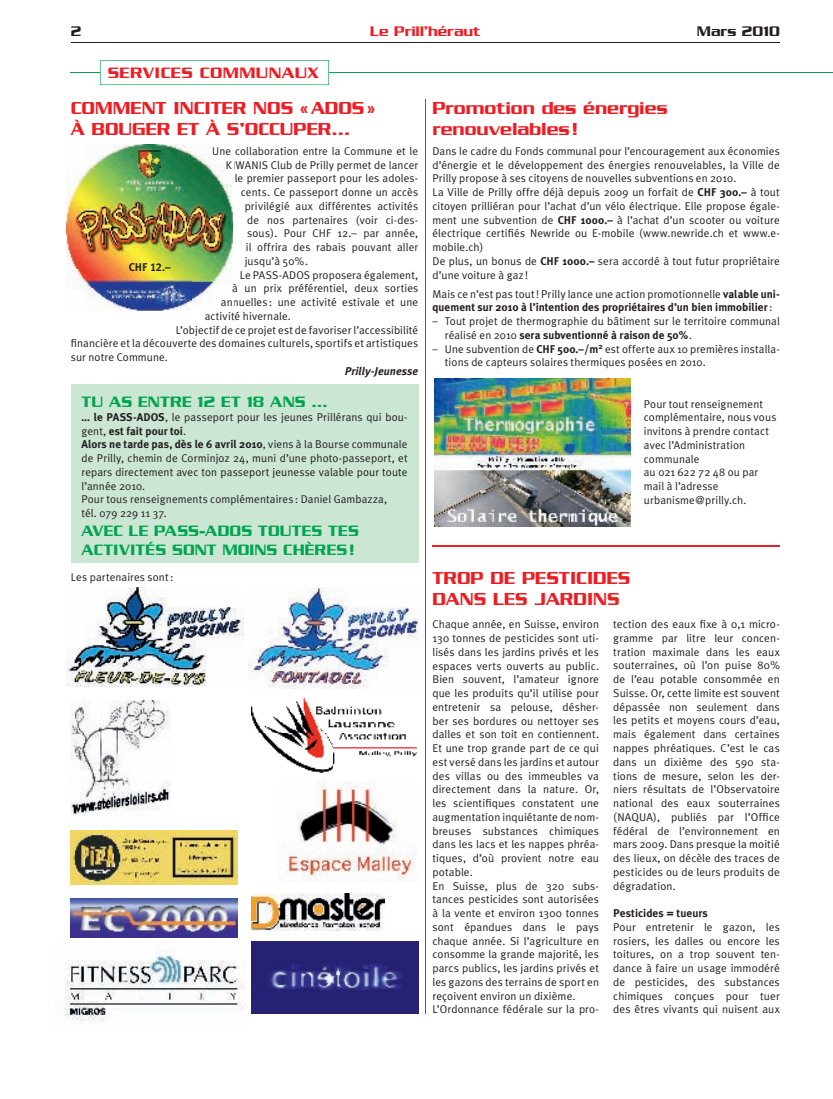
<style>
.page{position:relative;width:833px;height:1099px;background:#fff}
.page>*{position:absolute;margin:0;border:0;box-sizing:border-box;transform-origin:0 0}
.t1{font:500 18.75px/21.2px "Serpentine";color:#ee1d23}
.t2{font:500 16.25px/18.8px "Serpentine";letter-spacing:.01em;color:#00a54f}
.t3{font:500 16.25px "Serpentine";letter-spacing:.025em;color:#ee1d23;scale:1.05 1}
.t4{font:500 15px "Serpentine";color:#ee1d23}
.t5{font:500 15px "Serpentine";letter-spacing:.005em;color:#231f20}
.t6{font:11.25px/13.8px "Meta Plus Normal";letter-spacing:.01em;color:#231f20}
.t7{font:700 11.25px/13.8px "Meta Plus";letter-spacing:.005em;color:#231f20}
.t8{font:italic 700 11.25px "Meta Plus";color:#231f20}
.t9{font:11.25px "Meta Plus Bold Caps";color:#231f20}
.s1{font-family:"Meta Plus";font-weight:700}
.s2{font-family:"Meta Plus Normal";font-weight:400}
</style>
<div class="page">
<hr style="left:71px;top:42px;width:709px;height:1px;background:#231f20">
<hr style="left:71px;top:72px;width:762px;height:1px;background:#00a54f">
<svg style="left:100px;top:60px;width:229px;height:25px"></svg>
<div style="left:71px;top:384px;width:347px;height:178px;background:#cbe6d3"></div>
<img style="left:66px;top:144px;width:167px;height:167px">
<img style="left:213px;top:146px;width:20px;height:9px">
<svg style="left:227px;top:160px;width:6px;height:11px"></svg>
<svg style="left:221px;top:284px;width:12px;height:22px"></svg>
<img style="left:66px;top:588px;width:178px;height:98px">
<img style="left:248px;top:588px;width:177px;height:100px">
<img style="left:71px;top:700px;width:100px;height:115px">
<img style="left:251px;top:696px;width:166px;height:76px">
<img style="left:282px;top:781px;width:135px;height:100px">
<img style="left:71px;top:830px;width:166px;height:54px">
<img style="left:71px;top:898px;width:166px;height:39px">
<img style="left:65px;top:941px;width:187px;height:80px">
<img style="left:252px;top:893px;width:132px;height:37px">
<img style="left:252px;top:941px;width:166px;height:72px">
<hr style="left:425px;top:99px;width:1px;height:914px;background:#ee1d23">
<hr style="left:432px;top:545px;width:348px;height:1px;background:#ee1d23">
<img style="left:434px;top:379px;width:196px;height:147px">
<h3 class="t5" style="left:71px;top:27px;width:12px">2</h3>
<h3 class="t4" style="left:370px;top:27px;width:112px">Le Prill’héraut</h3>
<h3 class="t5" style="left:697px;top:27px;width:84px">Mars 2010</h3>
<h2 class="t3" style="left:108px;top:68px;width:202px">SERVICES COMMUNAUX</h2>
<h1 class="t1" style="left:71px;top:99px;width:306px">COMMENT INCITER NOS « ADOS »<br>À BOUGER ET À S’OCCUPER…</h1>
<p class="t6" style="left:212px;top:145px;width:207px">Une collaboration entre la Commune et le</p>
<p class="t6" style="left:226px;top:159px;width:194px">KIWANIS Club de Prilly permet de lancer</p>
<p class="t6" style="left:235px;top:172px;width:185px">le premier passeport pour les adoles-</p>
<p class="t6" style="left:241px;top:186px;width:179px">cents. Ce passeport donne un accès</p>
<p class="t6" style="left:245px;top:200px;width:175px">privilégié aux différentes activités</p>
<p class="t6" style="left:247px;top:213px;width:172px">de nos partenaires (voir ci-des-</p>
<p class="t6" style="left:247px;top:227px;width:172px">sous). Pour CHF 12.– par année,</p>
<p class="t6" style="left:246px;top:241px;width:174px">il offrira des rabais pouvant aller</p>
<p class="t6" style="left:245px;top:255px;width:65px">jusqu’à 50%.</p>
<p class="t6" style="left:240px;top:268px;width:180px">Le PASS-ADOS proposera également,</p>
<p class="t6" style="left:245px;top:282px;width:175px">un prix préférentiel, deux sorties</p>
<p class="t6" style="left:221px;top:296px;width:199px">annuelles : une activité estivale et une</p>
<p class="t6" style="left:205px;top:310px;width:88px">activité hivernale.</p>
<p class="t6" style="left:176px;top:323px;width:244px">L’objectif de ce projet est de favoriser l’accessibilité</p>
<p class="t6" style="left:71px;top:337px;width:349px">financière et la découverte des domaines culturels, sportifs et artistiques</p>
<p class="t6" style="left:71px;top:351px;width:99px">sur notre Commune.</p>
<p class="t8" style="left:345px;top:366px;width:75px">Prilly-Jeunesse</p>
<p class="t9" style="left:129px;top:260px;width:43px">CHF 12.–</p>
<p class="t6" style="left:232px;top:282px;width:7px">à</p>
<h2 class="t2" style="left:81px;top:394px;width:248px">TU AS ENTRE 12 ET 18 ANS …</h2>
<p class="t6" style="left:81px;top:411px;width:327px"><span class="s1">… le PASS-ADOS</span>, le passeport pour les jeunes Prillérans qui bou-</p>
<p class="t7" style="left:81px;top:424px;width:327px"><span class="s2">gent,</span> est fait pour toi<span class="s2">.<br></span>Alors ne tarde pas, dès le 6 avril 2010<span class="s2">, viens à la Bourse communale</span></p>
<p class="t6" style="left:81px;top:452px;width:328px">de Prilly, chemin de Corminjoz 24, muni d’une photo-passeport, et repars directement avec ton passeport jeunesse valable pour toute l’année 2010.<br>Pour tous renseignements complémentaires : Daniel Gambazza,<br>tél. 079 229 11 37.</p>
<h2 class="t2" style="left:81px;top:523px;width:279px">AVEC LE PASS-ADOS TOUTES TES<br>ACTIVITÉS SONT MOINS CHÈRES !</h2>
<p class="t6" style="left:71px;top:571px;width:104px">Les partenaires sont :</p>
<h1 class="t1" style="left:432px;top:99px;width:237px">Promotion des énergies renouvelables !</h1>
<p class="t6" style="left:432px;top:145px;width:349px">Dans le cadre du Fonds communal pour l’encouragement aux économies d’énergie et le développement des énergies renouvelables, la Ville de Prilly propose à ses citoyens de nouvelles subventions en 2010.<br>La Ville de Prilly offre déjà depuis 2009 un forfait de <span class="s1">CHF 300.–</span> à tout citoyen prilliéran pour l’achat d’un vélo électrique. Elle propose égale&shy;ment une subvention de <span class="s1">CHF 1000.–</span> à l’achat d’un scooter ou voiture électrique certifiés Newride ou E-mobile (www.newride.ch et www.e&shy;mobile.ch)<br>De plus, un bonus de <span class="s1">CHF 1000.–</span> sera accordé à tout futur propriétaire d’une voiture à gaz !</p>
<p class="t6" style="left:432px;top:288px;width:349px">Mais ce n’est pas tout ! Prilly lance une action promotionnelle <span class="s1">valable uni-</span></p>
<p class="t7" style="left:432px;top:301px;width:341px">quement sur 2010 à l’intention des propriétaires d’un bien immobilier <span class="s2">:</span></p>
<p class="t6" style="left:432px;top:315px;width:349px">– Tout projet de thermographie du bâtiment sur le territoire communal</p>
<p class="t7" style="left:445px;top:329px;width:249px"><span class="s2">réalisé en 2010</span> sera subventionné à raison de 50%<span class="s2">.</span></p>
<p class="t6" style="left:445px;top:343px;width:336px;text-indent:-12px">– Une subvention de <span class="s1">CHF 500.–/m</span><sup>2</sup> est offerte aux 10 premières installa&shy;tions de capteurs solaires thermiques posées en 2010.</p>
<p class="t6" style="left:644px;top:398px;width:134px">Pour tout renseignement complémentaire, nous vous invitons à prendre contact avec l’Administration communale<br>au 021 622 72 48 ou par mail à l’adresse urbanisme@prilly.ch.</p>
<h1 class="t1" style="left:432px;top:569px;width:199px">TROP DE PESTICIDES<br>DANS LES JARDINS</h1>
<p class="t6" style="left:432px;top:618px;width:168px">Chaque année, en Suisse, environ<br>130 tonnes de pesticides sont uti&shy;lisés dans les jardins privés et les espaces verts ouverts au public.<br>Bien souvent, l’amateur ignore que les produits qu’il utilise pour entretenir sa pelouse, désher&shy;ber ses bordures ou nettoyer ses dalles et son toit en contiennent.<br>Et une trop grande part de ce qui est versé dans les jardins et autour des villas ou des immeubles va directement dans la nature. Or, les scientifiques constatent une augmentation inquiétante de nom&shy;breuses substances chimiques dans les lacs et les nappes phréa&shy;tiques, d’où provient notre eau potable.<br>En Suisse, plus de 320 subs&shy;tances pesticides sont autorisées à la vente et environ 1300 tonnes sont épandues dans le pays chaque année. Si l’agriculture en consomme la grande majorité, les parcs publics, les jardins privés et les gazons des terrains de sport en reçoivent environ un dixième.<br>L’Ordonnance fédérale sur la pro-</p>
<p class="t6" style="left:613px;top:618px;width:168px;text-align:justify">tection des eaux fixe à 0,1 micro&shy;gramme par litre leur concen&shy;tration maximale dans les eaux souterraines, où l’on puise 80% de l’eau potable consommée en Suisse. Or, cette limite est souvent dépassée non seulement dans les petits et moyens cours d’eau, mais également dans certaines nappes phréatiques. C’est le cas dans un dixième des 590 sta&shy;tions de mesure, selon les der&shy;niers résultats de l’Observatoire national des eaux souterraines (NAQUA), publiés par l’Office fédéral de l’environnement en mars 2009. Dans presque la moitié des lieux, on décèle des traces de pesticides ou de leurs produits de dégradation.</p>
<p class="t7" style="left:613px;top:907px;width:96px">Pesticides = tueurs</p>
<p class="t6" style="left:613px;top:920px;width:168px;text-align:justify">Pour entretenir le gazon, les rosiers, les dalles ou encore les toitures, on a trop souvent ten&shy;dance à faire un usage immodéré de pesticides, des substances chimiques conçues pour tuer des êtres vivants qui nuisent aux</p>
</div>
